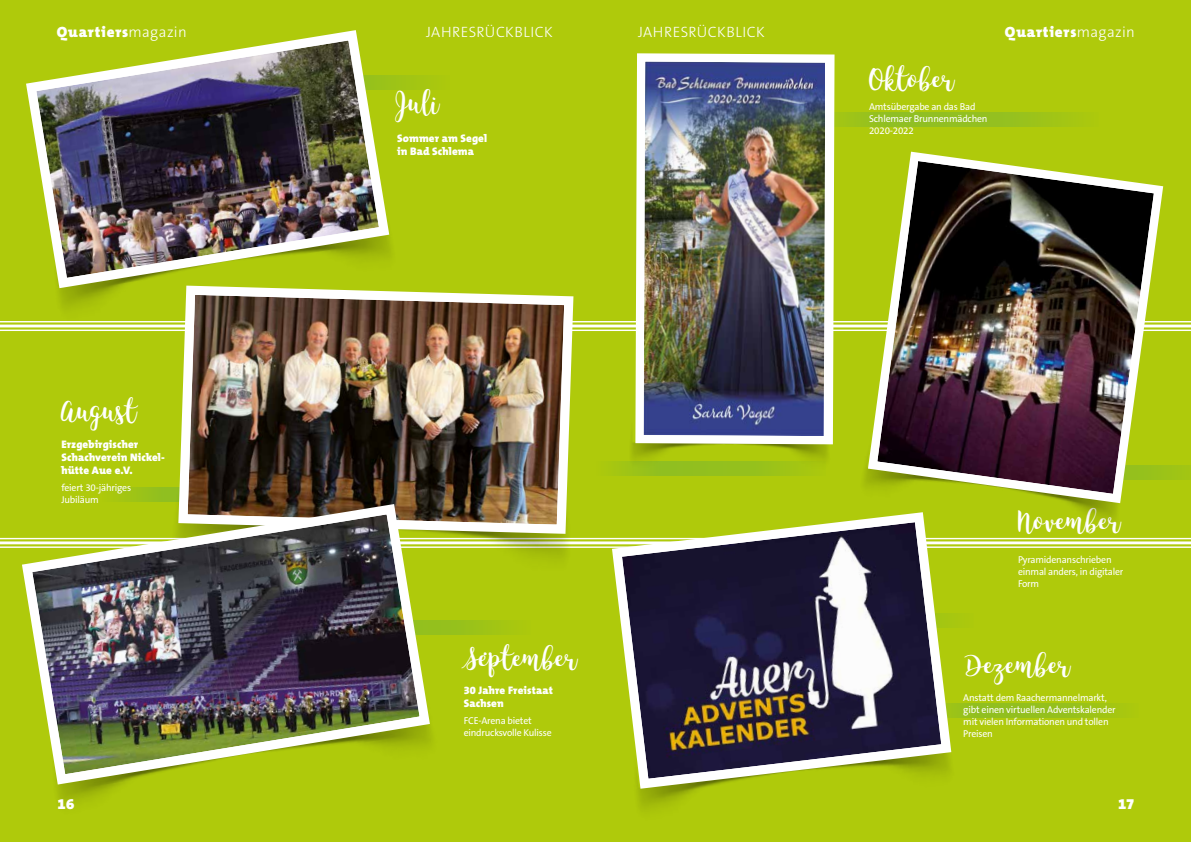
<style>
.page{position:relative;width:1191px;height:842px;background:#afca0b}
.page>*{position:absolute;margin:0;border:0;box-sizing:border-box;transform-origin:0 0}
.t1{font:24px "King Basil Lite";color:#fff}
.t2{font:900 15px "The Mix B9";letter-spacing:.05em;color:#fff}
.t3{font:300 15px "The Sans B3";letter-spacing:.03em;color:#fff}
.t4{font:900 11px/13.2px "The Mix B9";letter-spacing:.01em;color:#fff}
.t5{font:10px/12px "The Sans B5 Plain";letter-spacing:-.02em;color:#fff}
.s1{font-family:"The Sans B3";font-weight:300}
</style>
<div class="page">
<svg style="left:838px;top:113px;width:230px;height:14px;background:#96c11e"></svg>
<div style="left:595px;top:461px;width:231px;height:15px;background:#a7c70f"></div>
<div style="left:968px;top:465px;width:223px;height:14px;background:#a0c415"></div>
<div style="left:710px;top:614px;width:263px;height:14px;background:#abc80d"></div>
<svg style="left:961px;top:703px;width:153px;height:15px;background:#95c01c"></svg>
<hr style="left:0;top:321px;width:1191px;height:1px;background:#fff">
<hr style="left:0;top:325px;width:1191px;height:2px;background:#fff">
<hr style="left:0;top:330px;width:1191px;height:1px;background:#fff">
<hr style="left:0;top:538px;width:1191px;height:1px;background:#fff">
<hr style="left:0;top:541px;width:1191px;height:3px;background:#fff">
<hr style="left:0;top:546px;width:1191px;height:2px;background:#fff">
<div style="left:177px;top:75px;width:273px;height:14px;background:#a5c611"></div>
<svg style="left:122px;top:487px;width:45px;height:12px"></svg>
<div style="left:291px;top:621px;width:239px;height:14px;background:#9fc415"></div>
<img style="left:167px;top:322px;width:416px;height:236px">
<img style="left:174px;top:291px;width:404px;height:247px">
<img style="left:15px;top:89px;width:389px;height:242px">
<img style="left:21px;top:30px;width:373px;height:263px">
<img style="left:15px;top:515px;width:430px;height:289px">
<img style="left:17px;top:499px;width:418px;height:291px">
<img style="left:626px;top:322px;width:202px;height:153px">
<img style="left:631px;top:53px;width:207px;height:395px">
<img style="left:855px;top:322px;width:294px;height:216px">
<img style="left:863px;top:151px;width:304px;height:357px">
<img style="left:605px;top:541px;width:356px;height:268px">
<svg style="left:607px;top:507px;width:349px;height:287px"></svg>
<h2 class="t2" style="left:57px;top:24px;width:132px">Quartiers<span class="s1">magazin</span></h2>
<h2 class="t3" style="left:426px;top:24px;width:128px">JAHRESRÜCKBLICK</h2>
<h2 class="t3" style="left:638px;top:24px;width:128px">JAHRESRÜCKBLICK</h2>
<h2 class="t2" style="left:1005px;top:24px;width:132px">Quartiers<span class="s1">magazin</span></h2>
<h1 class="t1" style="left:61px;top:393px;width:77px">August</h1>
<p class="t4" style="left:61px;top:438px;width:105px">Erzgebirgischer<br>Schachverein Nickel&shy;hütte Aue e.V.</p>
<p class="t5" style="left:61px;top:482px;width:71px">feiert 30-jähriges<br>Jubiläum</p>
<h1 class="t1" style="left:397px;top:85px;width:44px">Juli</h1>
<p class="t4" style="left:397px;top:132px;width:91px">Sommer am Segel in Bad Schlema</p>
<h1 class="t1" style="left:869px;top:61px;width:87px">Oktober</h1>
<p class="t5" style="left:869px;top:101px;width:120px">Amtsübergabe an das Bad<br>Schlemaer Brunnenmädchen<br>2020-2022</p>
<h1 class="t1" style="left:1018px;top:504px;width:104px">November</h1>
<p class="t5" style="left:1018px;top:554px;width:107px">Pyramidenanschrieben einmal anders, in digitaler<br>Form</p>
<h1 class="t1" style="left:464px;top:641px;width:115px">September</h1>
<h1 class="t1" style="left:965px;top:648px;width:106px">Dezember</h1>
<h1 class="t1" style="left:483px;top:629px;width:12px">..</h1>
<p class="t4" style="left:464px;top:684px;width:91px">30 Jahre Freistaat<br>Sachsen</p>
<p class="t5" style="left:464px;top:715px;width:89px">FCE-Arena bietet eindrucksvolle Kulisse</p>
<p class="t5" style="left:963px;top:691px;width:154px">Anstatt dem Raachermannelmarkt, gibt einen virtuellen Adventskalender mit vielen Informationen und tollen<br>Preisen</p>
<h2 class="t2" style="left:57px;top:796px;width:19px">16</h2>
<h2 class="t2" style="left:1118px;top:796px;width:18px">17</h2>
</div>
